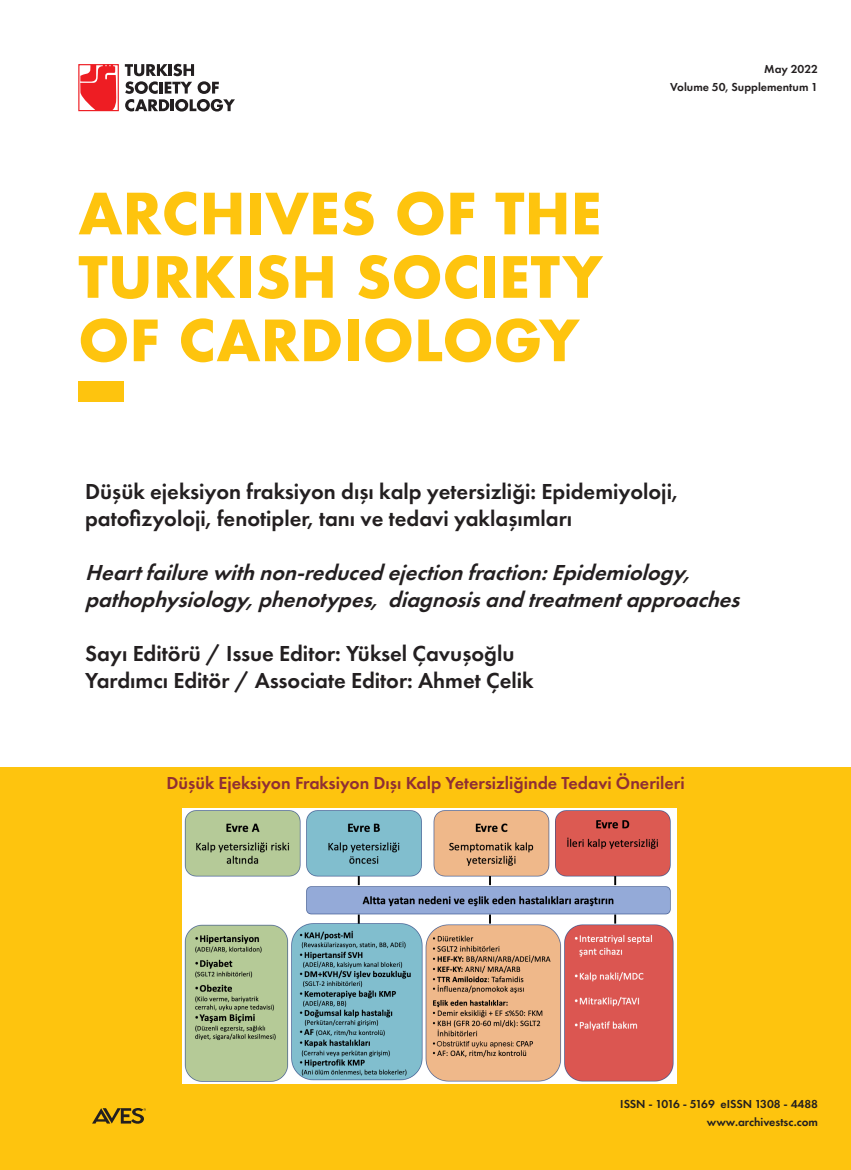
<style>
.page{position:relative;width:851px;height:1170px;background:#fff}
.page>*{position:absolute;margin:0;border:0;box-sizing:border-box;transform-origin:0 0}
.t1{font:700 55.2px/63.4px "Futura";color:#fec40e;text-align:justify}
.t2{font:600 22.5px/27px "Futura PT";color:#231f20}
.t3{font:italic 600 22.5px/27px "Futura PT";color:#231f20}
.t4{font:600 18px "Futura PT";color:#8f2f34}
.t5{font:600 12px "Futura PT";color:#231f20}
</style>
<div class="page">
<div style="left:0;top:768px;width:850px;height:401px;background:#fec40e"></div>
<svg style="left:92px;top:1108px;width:54px;height:16px"></svg>
<img style="left:182px;top:808px;width:494px;height:275px">
<div style="left:78px;top:381px;width:46px;height:20px;background:#fec40e"></div>
<svg style="left:78px;top:64px;width:41px;height:47px"></svg>
<svg style="left:80px;top:64px;width:36px;height:47px;background:#f1484c"></svg>
<svg style="left:125px;top:64px;width:110px;height:47px"></svg>
<h1 class="t1" style="left:78px;top:182px;width:526px">ARCHIVES OF THE TURKISH SOCIETY OF CARDIOLOGY</h1>
<p class="t5" style="left:764px;top:61px;width:55px">May 2022</p>
<p class="t5" style="left:670px;top:79px;width:149px">Volume 50, Supplementum 1</p>
<p class="t2" style="left:85px;top:477px;width:594px">Düşük ejeksiyon fraksiyon dışı kalp yetersizliği: Epidemiyoloji, patofizyoloji, fenotipler, tanı ve tedavi yaklaşımları</p>
<p class="t3" style="left:85px;top:558px;width:663px">Heartfailurewithnon-reducedejectionfraction:Epidemiology, pathophysiology,phenotypes, diagnosisandtreatmentapproaches</p>
<p class="t2" style="left:85px;top:639px;width:431px">Sayı Editörü / Issue Editor: Yüksel Çavuşoğlu</p>
<p class="t2" style="left:85px;top:666px;width:450px">Yardımcı Editör / Associate Editor: Ahmet Çelik</p>
<p class="t4" style="left:166px;top:772px;width:519px">Düşük Ejeksiyon Fraksiyon Dışı Kalp Yetersizliğinde Tedavi Önerileri</p>
<p class="t5" style="left:620px;top:1096px;width:199px">ISSN - 1016 - 5169 eISSN 1308 - 4488</p>
<p class="t5" style="left:706px;top:1114px;width:113px">www.archivestsc.com</p>
</div>
